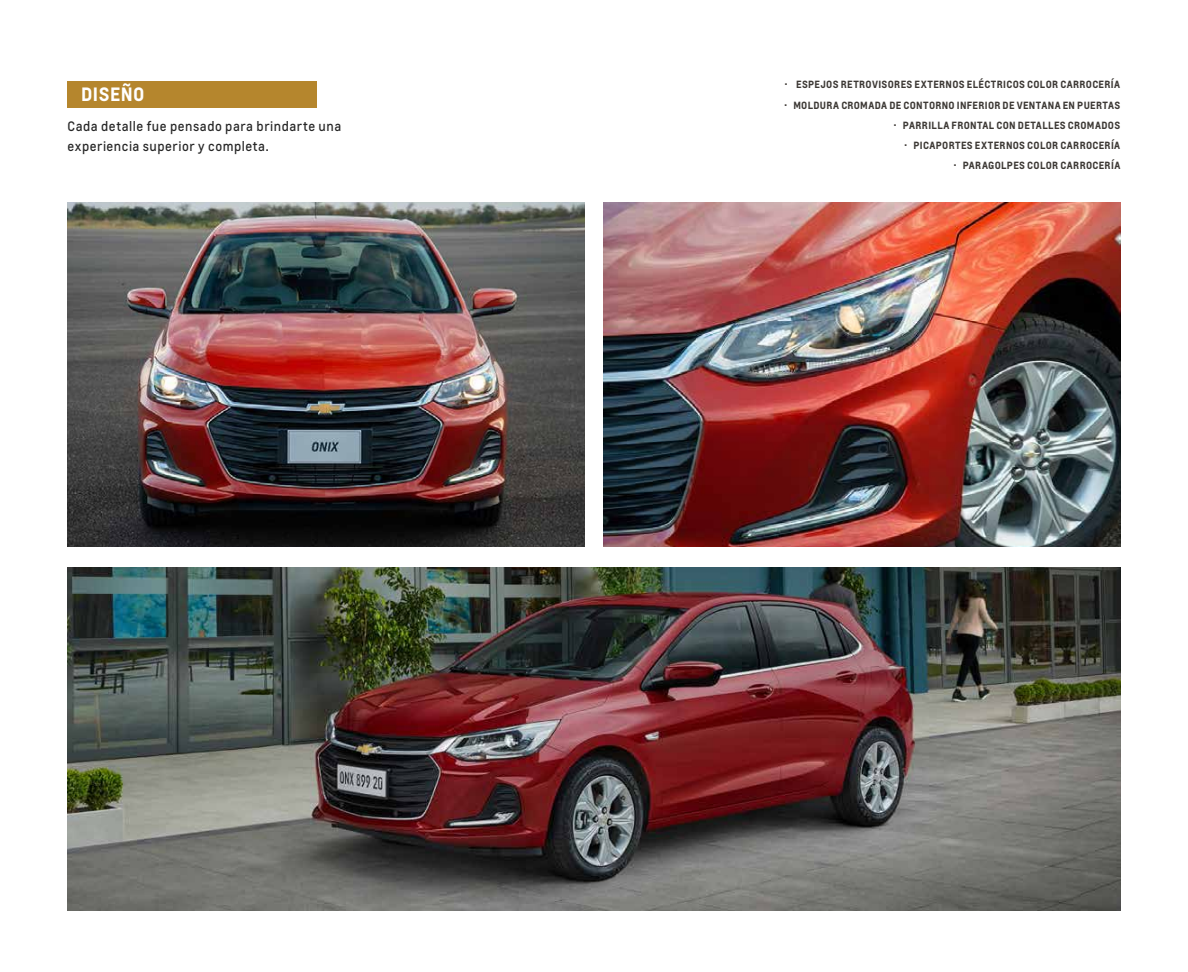
<style>
.page{position:relative;width:1188px;height:972px;background:#fff}
.page>*{position:absolute;margin:0;border:0;box-sizing:border-box;transform-origin:0 0}
.t1{font:700 18px "Louis";letter-spacing:.025em;color:#fff}
.t2{font:12.75px/20.2px "Louis";letter-spacing:.04em;color:#262626}
.t3{font:700 9.75px/20.2px "Louis";letter-spacing:.035em;color:#3d3935;text-align:right}
</style>
<div class="page">
<img style="left:68px;top:202px;width:517px;height:345px">
<img style="left:603px;top:202px;width:517px;height:345px">
<img style="left:68px;top:567px;width:1052px;height:344px">
<div style="left:68px;top:81px;width:249px;height:27px;background:#b5862d"></div>
<h1 class="t1" style="left:81px;top:82px;width:65px">DISEÑO</h1>
<p class="t3" style="left:784px;top:75px;width:337px">· ESPEJOS RETROVISORES EXTERNOS ELÉCTRICOS COLOR CARROCERÍA · MOLDURA CROMADA DE CONTORNO INFERIOR DE VENTANA EN PUERTAS · PARRILLA FRONTAL CON DETALLES CROMADOS<br>· PICAPORTES EXTERNOS COLOR CARROCERÍA<br>· PARAGOLPES COLOR CARROCERÍA</p>
<h2 class="t2" style="left:68px;top:116px;width:275px">Cada detalle fue pensado para brindarte una experiencia superior y completa.</h2>
</div>
